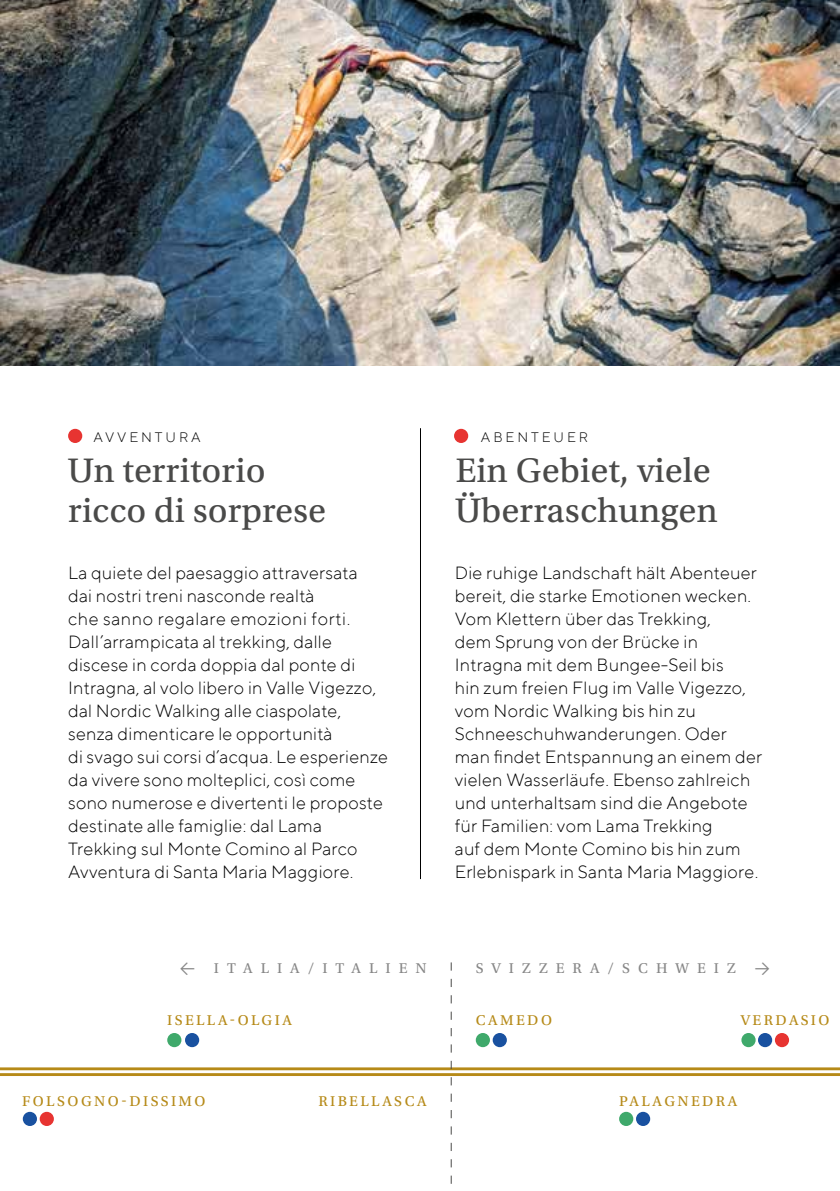
<style>
.page{position:relative;width:840px;height:1191px;background:#fff}
.page>*{position:absolute;margin:0;border:0;box-sizing:border-box;transform-origin:0 0}
.t1{font:36px/40px "Utopia Std Capt";color:#4a4a49}
.t2{font:300 18px/23px "TT Norms";letter-spacing:.01em;color:#000}
.t3{font:15px "Utopia Std Capt";letter-spacing:.16em;color:#b68a18}
.t4{font:15px "Utopia Std Capt";letter-spacing:.535em;color:#878787}
.t5{font:15px "Tisa Sans OT";color:#878787}
.t6{font:300 14px "TT Norms";letter-spacing:.21em;color:#000}
</style>
<div class="page">
<hr style="left:420px;top:428px;width:1px;height:451px;background:#000">
<div style="left:68px;top:429px;width:14px;height:14px;background:#e73431;border-radius:50%"></div>
<div style="left:454px;top:429px;width:14px;height:14px;background:#e73431;border-radius:50%"></div>
<img style="left:0;top:0;width:839px;height:366px">
<hr style="left:0;top:1067px;width:839px;height:3px;background:#b68a18">
<hr style="left:0;top:1073px;width:839px;height:3px;background:#b68a18">
<div style="left:741px;top:1033px;width:14px;height:14px;background:#3fa96b;border-radius:50%"></div>
<div style="left:757px;top:1033px;width:14px;height:14px;background:#1951a0;border-radius:50%"></div>
<div style="left:475px;top:1033px;width:14px;height:14px;background:#3fa96b;border-radius:50%"></div>
<div style="left:492px;top:1033px;width:14px;height:14px;background:#1951a0;border-radius:50%"></div>
<div style="left:167px;top:1033px;width:14px;height:14px;background:#3fa96b;border-radius:50%"></div>
<div style="left:185px;top:1033px;width:14px;height:14px;background:#1951a0;border-radius:50%"></div>
<div style="left:23px;top:1111px;width:14px;height:15px;background:#1951a0;border-radius:50%"></div>
<div style="left:40px;top:1111px;width:14px;height:15px;background:#e73431;border-radius:50%"></div>
<svg style="left:618px;top:1111px;width:15px;height:15px"></svg>
<div style="left:635px;top:1111px;width:14px;height:15px;background:#1951a0;border-radius:50%"></div>
<div style="left:774px;top:1033px;width:14px;height:14px;background:#e73431;border-radius:50%"></div>
<svg style="left:450px;top:962px;width:1px;height:222px"></svg>
<p class="t6" style="left:94px;top:428px;width:109px">AVVENTURA</p>
<p class="t6" style="left:480px;top:428px;width:109px">ABENTEUER</p>
<h1 class="t1" style="left:68px;top:451px;width:259px">Un territorio ricco di sorprese</h1>
<h1 class="t1" style="left:455px;top:451px;width:264px">Ein Gebiet, viele<br>Überraschungen</h1>
<p class="t2" style="left:68px;top:560px;width:321px">La quiete del paesaggio attraversata<br>dai nostri treni nasconde realtà<br>che sanno regalare emozioni forti.<br>Dall’arrampicata al trekking, dalle discese in corda doppia dal ponte di Intragna, al volo libero in Valle Vigezzo, dal Nordic Walking alle ciaspolate, senza dimenticare le opportunità<br>di svago sui corsi d’acqua. Le esperienze da vivere sono molteplici, così come sono numerose e divertenti le proposte destinate alle famiglie: dal Lama Trekking sul Monte Comino al Parco Avventura di Santa Maria Maggiore.</p>
<p class="t2" style="left:454px;top:560px;width:309px">Die ruhige Landschaft hält Abenteuer bereit, die starke Emotionen wecken.<br>Vom Klettern über das Trekking,<br>dem Sprung von der Brücke in Intragna mit dem Bungee-Seil bis<br>hin zum freien Flug im Valle Vigezzo, vom Nordic Walking bis hin zu Schneeschuhwanderungen. Oder man findet Entspannung an einem der vielen Wasserläufe. Ebenso zahlreich und unterhaltsam sind die Angebote für Familien: vom Lama Trekking<br>auf dem Monte Comino bis hin zum Erlebnispark in Santa Maria Maggiore.</p>
<p class="t5" style="left:180px;top:959px;width:16px">←</p>
<p class="t4" style="left:214px;top:960px;width:214px">ITALIA/ITALIEN</p>
<p class="t4" style="left:475px;top:960px;width:261px">SVIZZERA/SCHWEIZ</p>
<p class="t5" style="left:754px;top:959px;width:16px">→</p>
<p class="t3" style="left:167px;top:1012px;width:126px">ISELLA-OLGIA</p>
<p class="t3" style="left:475px;top:1012px;width:78px">CAMEDO</p>
<p class="t3" style="left:22px;top:1092px;width:185px">FOLSOGNO-DISSIMO</p>
<p class="t3" style="left:318px;top:1092px;width:110px">RIBELLASCA</p>
<p class="t3" style="left:740px;top:1012px;width:90px">VERDASIO</p>
<p class="t3" style="left:619px;top:1092px;width:119px">PALAGNEDRA</p>
</div>
